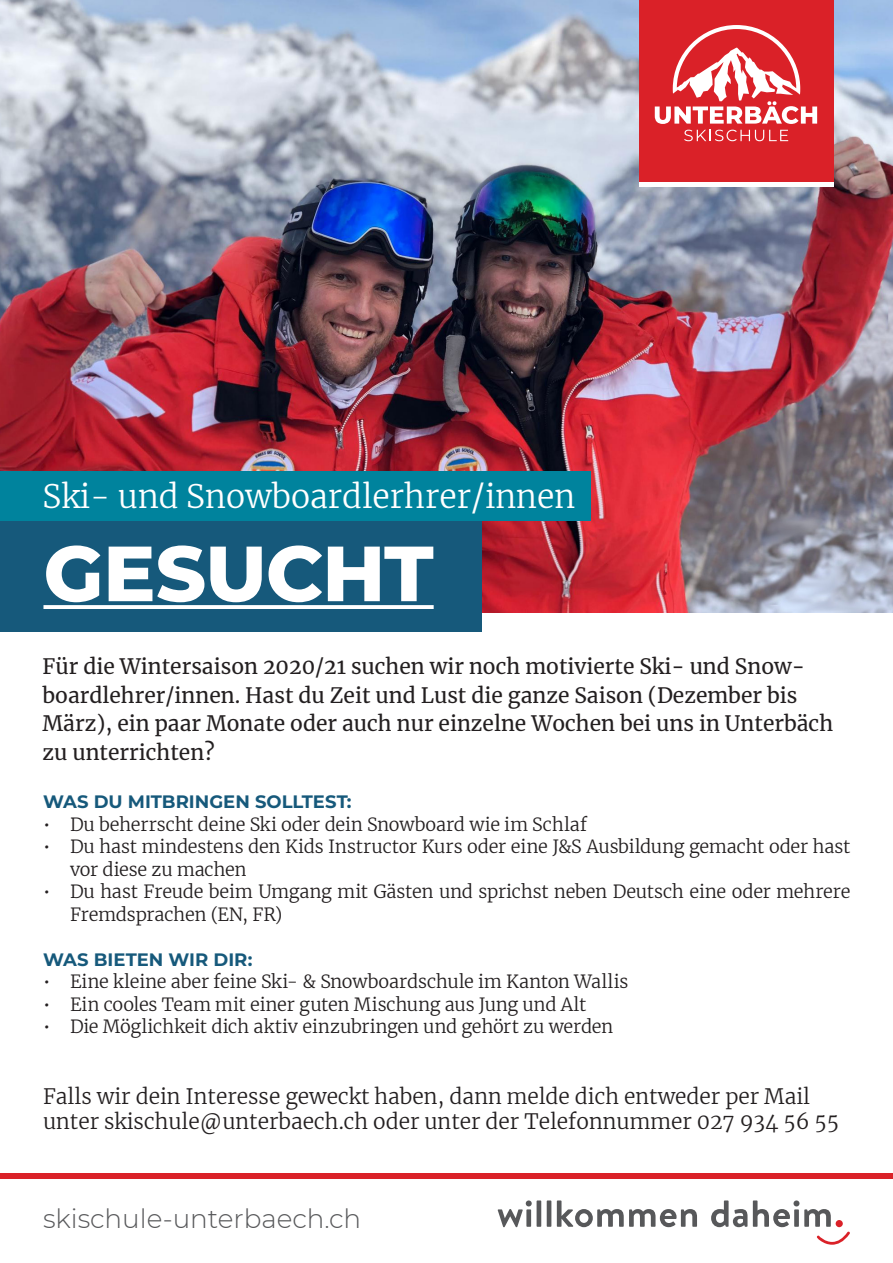
<style>
.page{position:relative;width:893px;height:1263px;background:#fff}
.page>*{position:absolute;margin:0;border:0;box-sizing:border-box;transform-origin:0 0}
.t1{font:800 78px "Montserrat";letter-spacing:-.01em;color:#fff}
.t2{font:300 31.95px "Merriweather";color:#fff}
.t3{font:300 26.25px "Montserrat";color:#57585a}
.t4{font:21px/28.5px "Merriweather";color:#231f20}
.t5{font:300 21px/25.2px "Merriweather";color:#231f20}
.t6{font:300 18px/22.5px "Merriweather";letter-spacing:-.005em;color:#231f20}
.t7{font:700 18px "Montserrat";color:#16597b}
</style>
<div class="page">
<img style="left:0;top:0;width:893px;height:612px">
<div style="left:0;top:1173px;width:893px;height:7px;background:#da2128"></div>
<div style="left:0;top:521px;width:482px;height:110px;background:#16597b"></div>
<svg style="left:43px;top:605px;width:391px;height:4px;background:#f8fafb"></svg>
<svg style="left:497px;top:1200px;width:35px;height:27px"></svg>
<hr style="left:537px;top:1200px;width:4px;height:27px;background:#57585a">
<hr style="left:547px;top:1200px;width:4px;height:27px;background:#57585a">
<svg style="left:557px;top:1200px;width:140px;height:27px"></svg>
<svg style="left:711px;top:1200px;width:36px;height:27px"></svg>
<svg style="left:753px;top:1200px;width:97px;height:45px"></svg>
<div style="left:0;top:471px;width:590px;height:50px;background:#00839d"></div>
<div style="left:640px;top:0;width:194px;height:183px;background:#da2128"></div>
<hr style="left:640px;top:183px;width:194px;height:4px;background:#fff">
<svg style="left:684px;top:130px;width:104px;height:11px"></svg>
<svg style="left:655px;top:25px;width:162px;height:99px"></svg>
<h2 class="t2" style="left:43px;top:482px;width:534px">Ski- und Snowboardlerhrer/innen</h2>
<h1 class="t1" style="left:43px;top:529px;width:392px">GESUCHT</h1>
<p class="t4" style="left:43px;top:653px;width:792px">Für die Wintersaison 2020/21 suchen wir noch motivierte Ski- und Snow&shy;boardlehrer/innen. Hast du Zeit und Lust die ganze Saison (Dezember bis März), ein paar Monate oder auch nur einzelne Wochen bei uns in Unterbäch zu unterrichten?</p>
<p class="t7" style="left:43px;top:792px;width:310px">WAS DU MITBRINGEN SOLLTEST:</p>
<p class="t6" style="left:43px;top:815px;width:546px">• Du beherrscht deine Ski oder dein Snowboard wie im Schlaf</p>
<p class="t6" style="left:70px;top:837px;width:782px;text-indent:-27px">• Du hast mindestens den Kids Instructor Kurs oder eine J&amp;S Ausbildung gemacht oder hast vor diese zu machen</p>
<p class="t6" style="left:70px;top:882px;width:782px;text-indent:-27px">• Du hast Freude beim Umgang mit Gästen und sprichst neben Deutsch eine oder mehrere<br>Fremdsprachen (EN, FR)</p>
<p class="t7" style="left:43px;top:949px;width:211px">WAS BIETEN WIR DIR:</p>
<p class="t6" style="left:43px;top:972px;width:587px">• Eine kleine aber feine Ski- &amp; Snowboardschule im Kanton Wallis</p>
<p class="t6" style="left:43px;top:995px;width:545px">• Ein cooles Team mit einer guten Mischung aus Jung und Alt</p>
<p class="t6" style="left:43px;top:1017px;width:572px">• Die Möglichkeit dich aktiv einzubringen und gehört zu werden</p>
<p class="t5" style="left:43px;top:1085px;width:798px">Falls wir dein Interesse geweckt haben, dann melde dich entweder per Mail unter skischule@unterbaech.ch oder unter der Telefonnummer 027 934 56 55</p>
<h3 class="t3" style="left:43px;top:1203px;width:320px">skischule-unterbaech.ch</h3>
</div>
